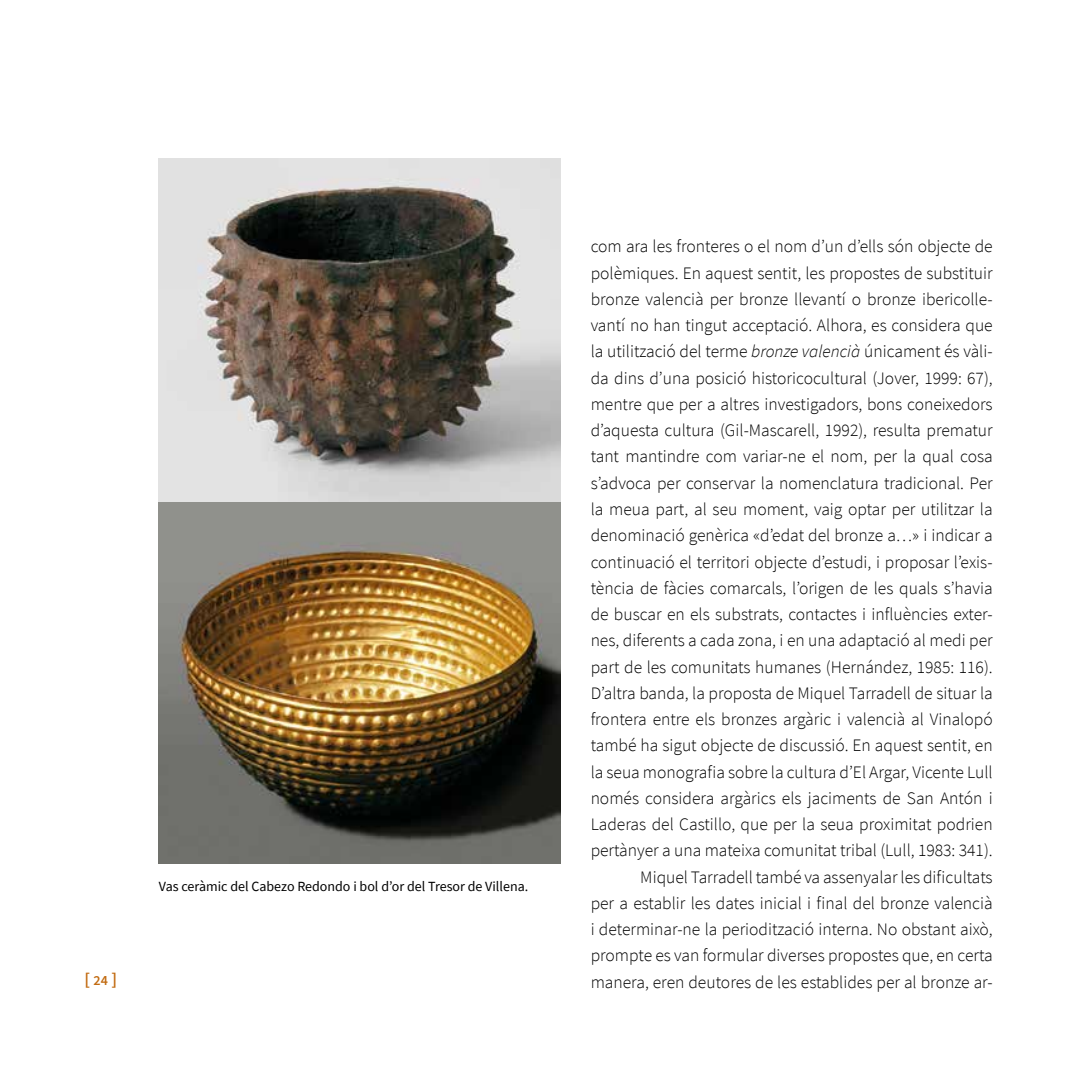
<style>
.page{position:relative;width:1092px;height:1092px;background:#fff}
.page>*{position:absolute;margin:0;border:0;box-sizing:border-box;transform-origin:0 0}
.t1{font:300 17.5px/26.2px "Source Sans Pro";color:#000;text-align:right}
.t2{font:600 17.5px "Source Sans Pro";color:#c26b11}
.t3{font:14px "Source Sans Pro";color:#000}
.s1{font-size:14px}
.s2{font-style:italic}
</style>
<div class="page">
<img style="left:159px;top:159px;width:402px;height:704px">
<p class="t2" style="left:84px;top:967px;width:34px">[ <span class="s1">24</span> ]</p>
<p class="t3" style="left:159px;top:877px;width:371px">Vas ceràmic del Cabezo Redondo i bol d’or del Tresor de Villena.</p>
<p class="t1" style="left:590px;top:233px;width:403px">com ara les fronteres o el nom d’un d’ells són objecte de polèmiques. En aquest sentit, les propostes de substituir bronze valencià per bronze llevantí o bronze ibericolle&shy;vantí no han tingut acceptació. Alhora, es considera que la utilització del terme <span class="s2">bronze valencià</span> únicament és vàli&shy;da dins d’una posició historicocultural (Jover, 1999: 67), mentre que per a altres investigadors, bons coneixedors d’aquesta cultura (Gil-Mascarell, 1992), resulta prematur tant mantindre com variar-ne el nom, per la qual cosa s’advoca per conservar la nomenclatura tradicional. Per la meua part, al seu moment, vaig optar per utilitzar la denominació genèrica «d’edat del bronze a…» i indicar a continuació el territori objecte d’estudi, i proposar l’exis&shy;tència de fàcies comarcals, l’origen de les quals s’havia de buscar en els substrats, contactes i influències exter&shy;nes, diferents a cada zona, i en una adaptació al medi per part de les comunitats humanes (Hernández, 1985: 116).<br>D’altra banda, la proposta de Miquel Tarradell de situar la frontera entre els bronzes argàric i valencià al Vinalopó també ha sigut objecte de discussió. En aquest sentit, en la seua monografia sobre la cultura d’El Argar, Vicente Lull només considera argàrics els jaciments de San Antón i Laderas del Castillo, que per la seua proximitat podrien pertànyer a una mateixa comunitat tribal (Lull, 1983: 341).<br>Miquel Tarradell també va assenyalar les dificultats<br>per a establir les dates inicial i final del bronze valencià i determinar-ne la periodització interna. No obstant això, prompte es van formular diverses propostes que, en certa manera, eren deutores de les establides per al bronze ar-</p>
</div>
